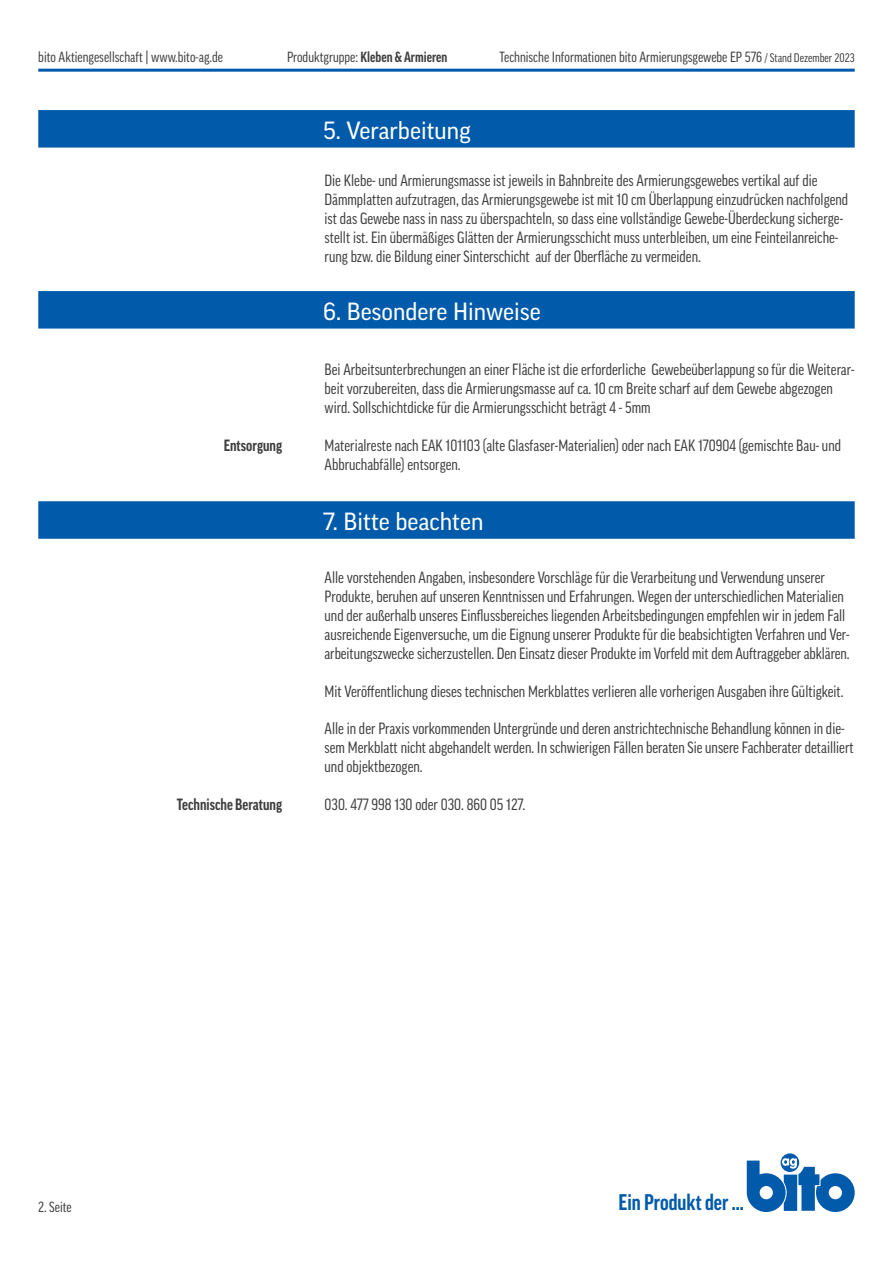
<style>
.page{position:relative;width:893px;height:1263px;background:#fff}
.page>*{position:absolute;margin:0;border:0;box-sizing:border-box;transform-origin:0 0}
.blauer_Balken{font:24px "Good Pro";color:#fff}
.t1{font:700 condensed 21.9px "Good Pro";color:#015aaa}
.Inhalt{font:condensed 15.75px/18.9px "Good Pro";color:#3e3e3f}
.Inhalt-2{font:700 condensed 15.75px "Good Pro";color:#3e3e3f}
.t2{font:condensed 14.25px "Good Pro";color:#3e3e3f}
.t3{font:700 condensed 14.25px "Good Pro";color:#3e3e3f}
.s1{font-weight:400}
.s2{font-size:12px}
</style>
<div class="page">
<hr style="left:38px;top:69px;width:817px;height:3px;background:#015aaa">
<svg style="left:781px;top:1153px;width:18px;height:19px"></svg>
<svg style="left:747px;top:1158px;width:108px;height:54px"></svg>
<div style="left:38px;top:110px;width:817px;height:38px;background:#015aaa"></div>
<div style="left:38px;top:291px;width:817px;height:38px;background:#015aaa"></div>
<div style="left:38px;top:501px;width:817px;height:38px;background:#015aaa"></div>
<p class="t2" style="left:38px;top:49px;width:186px">bito Aktiengesellschaft | www.bito-ag.de</p>
<p class="t3" style="left:287px;top:49px;width:162px"><span class="s1">Produktgruppe:</span> Kleben &amp; Armieren</p>
<p class="t2" style="left:500px;top:49px;width:357px">Technische Informationen bito Armierungsgewebe EP 576 <span class="s2">/ Stand Dezember 2023</span></p>
<p class="blauer_Balken" style="left:323px;top:117px;width:149px">5. Verarbeitung</p>
<p class="Inhalt" style="left:325px;top:171px;width:525px">Die Klebe- und Armierungsmasse ist jeweils in Bahnbreite des Armierungsgewebes vertikal auf die Dämmplatten aufzutragen, das Armierungsgewebe ist mit 10 cm Überlappung einzudrücken nachfolgend ist das Gewebe nass in nass zu überspachteln, so dass eine vollständige Gewebe-Überdeckung sicherge&shy;stellt ist. Ein übermäßiges Glätten der Armierungsschicht muss unterbleiben, um eine Feinteilanreiche&shy;rung bzw. die Bildung einer Sinterschicht auf der Oberfläche zu vermeiden.</p>
<p class="Inhalt-2" style="left:224px;top:436px;width:60px">Entsorgung</p>
<p class="Inhalt-2" style="left:177px;top:796px;width:107px">Technische Beratung</p>
<p class="blauer_Balken" style="left:323px;top:298px;width:219px">6. Besondere Hinweise</p>
<p class="Inhalt" style="left:325px;top:360px;width:532px">Bei Arbeitsunterbrechungen an einer Fläche ist die erforderliche Gewebeüberlappung so für die Weiterar&shy;beit vorzubereiten, dass die Armierungsmasse auf ca. 10 cm Breite scharf auf dem Gewebe abgezogen wird. Sollschichtdicke für die Armierungsschicht beträgt 4 - 5mm</p>
<p class="Inhalt" style="left:325px;top:436px;width:518px">Materialreste nach EAK 101103 (alte Glasfaser-Materialien) oder nach EAK 170904 (gemischte Bau- und<br>Abbruchabfälle) entsorgen.</p>
<p class="blauer_Balken" style="left:323px;top:508px;width:162px">7. Bitte beachten</p>
<p class="Inhalt" style="left:325px;top:568px;width:527px">Alle vorstehenden Angaben, insbesondere Vorschläge für die Verarbeitung und Verwendung unserer Produkte, beruhen auf unseren Kenntnissen und Erfahrungen. Wegen der unterschiedlichen Materialien und der außerhalb unseres Einflussbereiches liegenden Arbeitsbedingungen empfehlen wir in jedem Fall ausreichende Eigenversuche, um die Eignung unserer Produkte für die beabsichtigten Verfahren und Ver&shy;arbeitungszwecke sicherzustellen. Den Einsatz dieser Produkte im Vorfeld mit dem Auftraggeber abklären.</p>
<p class="Inhalt" style="left:325px;top:682px;width:520px">Mit Veröffentlichung dieses technischen Merkblattes verlieren alle vorherigen Ausgaben ihre Gültigkeit.</p>
<p class="Inhalt" style="left:325px;top:719px;width:531px">Alle in der Praxis vorkommenden Untergründe und deren anstrichtechnische Behandlung können in die&shy;sem Merkblatt nicht abgehandelt werden. In schwierigen Fällen beraten Sie unsere Fachberater detailliert und objektbezogen.</p>
<p class="Inhalt" style="left:325px;top:795px;width:202px">030. 477 998 130 oder 030. 860 05 127.</p>
<p class="t2" style="left:38px;top:1199px;width:35px">2. Seite</p>
<h2 class="t1" style="left:618px;top:1190px;width:127px">Ein Produkt der ...</h2>
</div>
